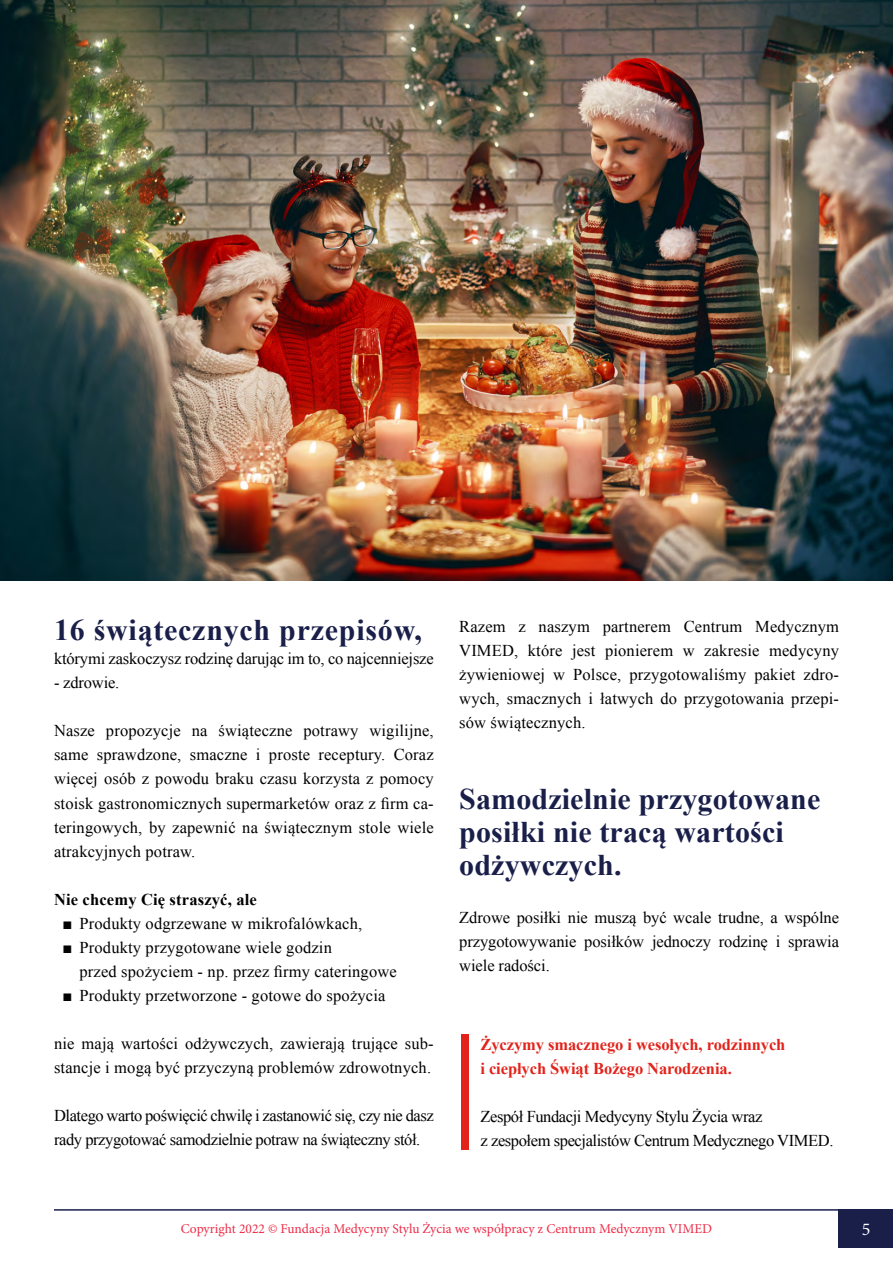
<style>
.page{position:relative;width:893px;height:1263px;background:#fff}
.page>*{position:absolute;margin:0;border:0;box-sizing:border-box;transform-origin:0 0}
.t1{font:700 30px/33px "Times New Roman";letter-spacing:.005em;color:#1a1f4a}
.t2{font:700 30px "Times New Roman";letter-spacing:.025em;color:#1a1f4a}
.t3{font:18px "Minion Pro";color:#fff}
.t4{font:16.5px/24px "Times New Roman";letter-spacing:.01em;color:#000;text-align:justify}
.t5{font:16.5px/24px "Times New Roman";letter-spacing:-.025em;color:#000}
.t6{font:700 16.5px/24px "Times New Roman";letter-spacing:-.005em;color:#e2231b}
.t7{font:16.5px "Times New Roman";letter-spacing:-.01em;color:#000}
.t8{font:700 16.5px "Times New Roman";letter-spacing:.01em;color:#000}
.t9{font:13.5px "Minion Pro";color:#ee2c48}
</style>
<div class="page">
<div style="left:461px;top:1034px;width:7px;height:115px;background:#e2231b"></div>
<img style="left:0;top:0;width:893px;height:580px">
<div style="left:839px;top:1209px;width:54px;height:38px;background:#1a1f4a"></div>
<hr style="left:54px;top:1209px;width:785px;height:2px;background:#1a1f4a">
<p class="t2" style="left:54px;top:610px;width:369px">16 świątecznych przepisów,</p>
<p class="t7" style="left:54px;top:648px;width:381px">którymi zaskoczysz rodzinę darując im to, co najcenniejsze</p>
<p class="t7" style="left:54px;top:672px;width:67px">- zdrowie.</p>
<p class="t4" style="left:54px;top:719px;width:381px">Nasze propozycje na świąteczne potrawy wigilijne, same sprawdzone, smaczne i proste receptury. Coraz więcej osób z powodu braku czasu korzysta z pomocy stoisk gastronomicznych supermarketów oraz z firm ca&shy;teringowych, by zapewnić na świątecznym stole wiele atrakcyjnych potraw.</p>
<p class="t8" style="left:54px;top:887px;width:204px">Nie chcemy Cię straszyć, ale</p>
<p class="t4" style="left:63px;top:911px;width:301px">■ Produkty odgrzewane w mikrofalówkach,</p>
<p class="t4" style="left:80px;top:935px;width:319px;text-indent:-17px">■ Produkty przygotowane wiele godzin<br>przed spożyciem - np. przez firmy cateringowe</p>
<p class="t4" style="left:63px;top:983px;width:325px">■ Produkty przetworzone - gotowe do spożycia</p>
<p class="t4" style="left:54px;top:1031px;width:381px">nie mają wartości odżywczych, zawierają trujące sub&shy;stancje i mogą być przyczyną problemów zdrowotnych.</p>
<p class="t5" style="left:54px;top:1103px;width:381px">Dlatego warto poświęcić chwilę i zastanowić się, czy nie dasz rady przygotować samodzielnie potraw na świąteczny stół.</p>
<p class="t4" style="left:459px;top:614px;width:381px">Razem z naszym partnerem Centrum Medycznym VIMED, które jest pionierem w zakresie medycyny żywieniowej w Polsce, przygotowaliśmy pakiet zdro&shy;wych, smacznych i łatwych do przygotowania przepi&shy;sów świątecznych.</p>
<p class="t1" style="left:459px;top:781px;width:363px">Samodzielnie przygotowane posiłki nie tracą wartości odżywczych.</p>
<p class="t4" style="left:459px;top:905px;width:381px">Zdrowe posiłki nie muszą być wcale trudne, a wspólne przygotowywanie posiłków jednoczy rodzinę i sprawia wiele radości.</p>
<p class="t6" style="left:480px;top:1032px;width:306px">Życzymy smacznego i wesołych, rodzinnych i ciepłych Świąt Bożego Narodzenia.</p>
<p class="t5" style="left:480px;top:1104px;width:354px">Zespół Fundacji Medycyny Stylu Życia wraz<br>z zespołem specjalistów Centrum Medycznego VIMED.</p>
<p class="t9" style="left:181px;top:1220px;width:533px">Copyright 2022 © Fundacja Medycyny Stylu Życia we współpracy z Centrum Medycznym VIMED</p>
<p class="t3" style="left:862px;top:1217px;width:10px">5</p>
</div>
